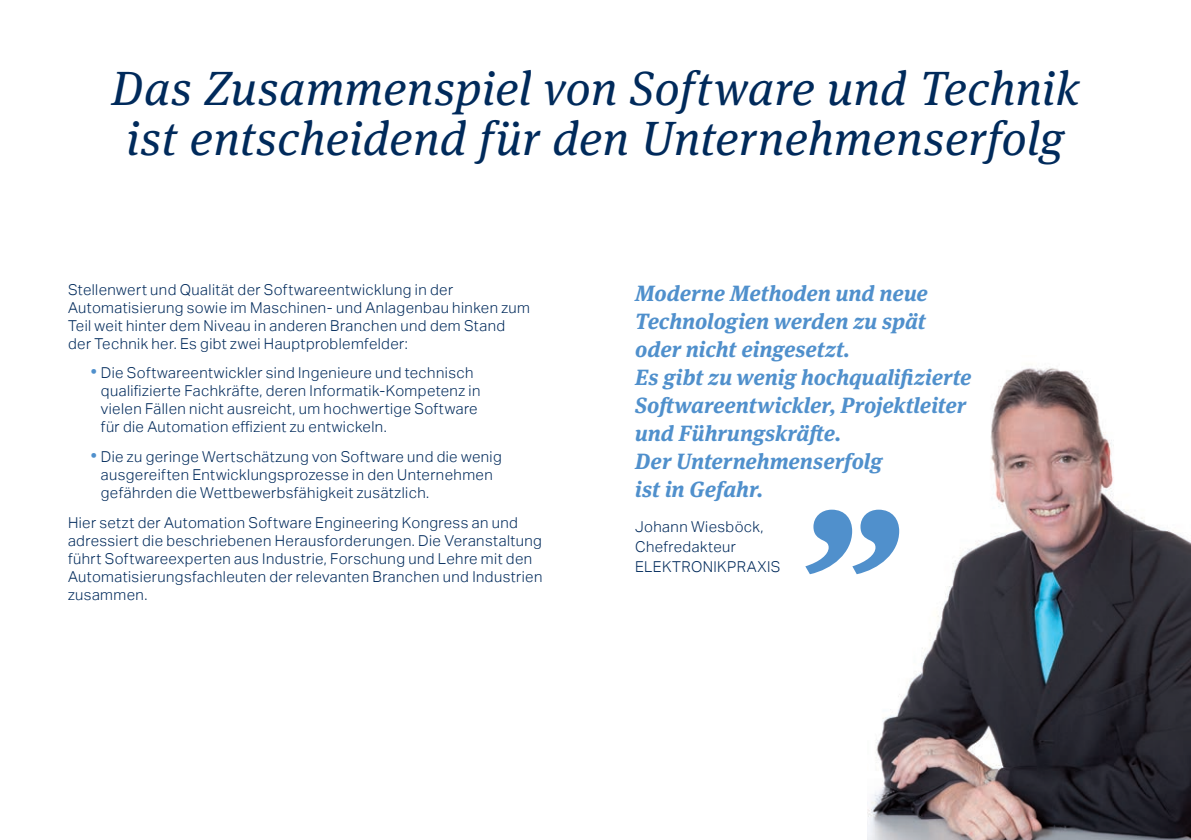
<style>
.page{position:relative;width:1191px;height:840px;background:#fff}
.page>*{position:absolute;margin:0;border:0;box-sizing:border-box;transform-origin:0 0}
.t1{font:italic 48px/50px "Meta Serif OT";letter-spacing:.01em;color:#002a5b;text-align:center}
.t2{font:italic 700 22px/28px "Meta Serif OT";color:#5090cc}
.t3{font:300 15px/18px "Aktiv Grotesk";letter-spacing:.025em;color:#002a5b}
</style>
<div class="page">
<img style="left:867px;top:368px;width:324px;height:471px">
<svg style="left:805px;top:509px;width:94px;height:65px"></svg>
<h1 class="t1" style="left:112px;top:63px;width:969px">Das Zusammenspiel von Software und Technik ist entscheidend für den Unternehmenserfolg</h1>
<p class="t3" style="left:68px;top:280px;width:463px">Stellenwert und Qualität der Softwareentwicklung in der Automatisierung sowie im Maschinen- und Anlagenbau hinken zum Teil weit hinter dem Niveau in anderen Branchen und dem Stand der Technik her. Es gibt zwei Hauptproblemfelder:</p>
<p class="t3" style="left:101px;top:364px;width:381px">Die Softwareentwickler sind Ingenieure und technisch qualifizierte Fachkräfte, deren Informatik-Kompetenz in vielen Fällen nicht ausreicht, um hochwertige Software für die Automation effizient zu entwickeln.</p>
<p class="t3" style="left:101px;top:447px;width:402px">Die zu geringe Wertschätzung von Software und die wenig ausgereiften Entwicklungsprozesse in den Unternehmen gefährden die Wettbewerbsfähigkeit zusätzlich.</p>
<p class="t3" style="left:68px;top:513px;width:476px">Hier setzt der Automation Software Engineering Kongress an und adressiert die beschriebenen Herausforderungen. Die Veranstaltung führt Softwareexperten aus Industrie, Forschung und Lehre mit den Automatisierungsfachleuten der relevanten Branchen und Industrien zusammen.</p>
<h2 class="t2" style="left:635px;top:279px;width:338px">Moderne Methoden und neue<br>Technologien werden zu spät oder nicht eingesetzt.<br>Es gibt zu wenig hochqualifizierte<br>Softwareentwickler, Projektleiter und Führungskräfte.<br>Der Unternehmenserfolg<br>ist in Gefahr.</h2>
<p class="t3" style="left:635px;top:516px;width:147px;line-height:20px">Johann Wiesböck,<br>Chefredakteur<br>ELEKTRONIKPRAXIS</p>
</div>
